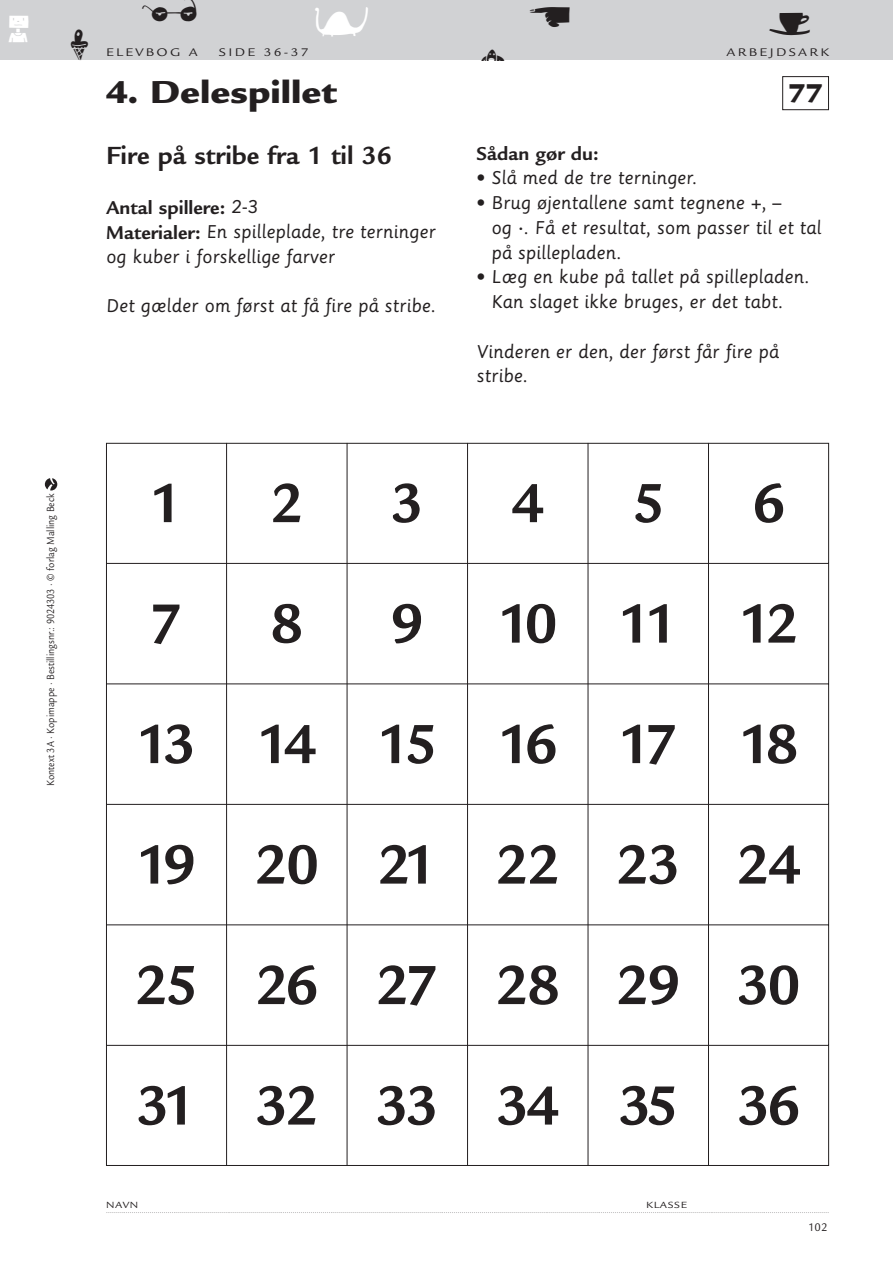
<style>
.page{position:relative;width:893px;height:1263px;background:#fff}
.page>*{position:absolute;margin:0;border:0;box-sizing:border-box;transform-origin:0 0}
.t1{font:700 60px/120.4px "Legacy Sans";letter-spacing:-.055em;color:#231f20}
.t2{font:45px "Blockhead Illust Unplugged";color:#231f20}
.t3{font:45px "Blockhead Illust Unplugged";color:#fff}
.t4{font:42px "Blockhead Illust Unplugged";color:#fff}
.t5{font:36px "Blockhead Illust Unplugged";color:#231f20}
.t6{font:900 34.5px "Legacy Sans";color:#231f20;scale:1.1 1}
.t7{font:900 28.05px "Legacy Sans";color:#231f20;scale:1.1 1}
.t8{font:700 27px "Legacy Sans";color:#231f20}
.t9{font:700 20.25px "Legacy Sans";color:#231f20}
.t10{font:18px/24.8px "Sassoon Primary";color:#231f20}
.t11{font:12px "Legacy Sans";letter-spacing:.16em;color:#231f20;scale:1.2 1}
.t12{font:12px "Legacy Sans";letter-spacing:.16em;color:#231f20}
.t13{font:11.25px "Legacy Sans";color:#231f20;scale:.85 1}
.t14{font:9.75px "Legacy Sans";letter-spacing:.055em;color:#231f20;scale:1.2 1}
.t15{font:6px "Legacy Sans";color:#231f20}
.s1{font-family:"Sassoon Primary";font-weight:400;font-size:18px}
.s2{font-family:"Legacy Sans";font-weight:700;font-size:20.25px}
</style>
<div class="page">
<div style="left:782px;top:76px;width:47px;height:34px;border:1px solid #231f20"></div>
<div style="left:0;top:1px;width:893px;height:59px;background:#d1d2d4"></div>
<svg style="left:45px;top:478px;width:12px;height:12px"></svg>
<svg style="left:106px;top:442px;width:724px;height:724px"></svg>
<hr style="left:226px;top:443px;width:1px;height:723px;background:#231f20">
<hr style="left:347px;top:443px;width:1px;height:723px;background:#231f20">
<hr style="left:467px;top:443px;width:1px;height:723px;background:#231f20">
<hr style="left:588px;top:443px;width:1px;height:723px;background:#231f20">
<hr style="left:708px;top:443px;width:1px;height:723px;background:#231f20">
<p class="t4" style="left:4px;top:4px;width:27px">K</p>
<p class="t2" style="left:68px;top:19px;width:23px">F</p>
<p class="t5" style="left:141px;top:-11px;width:60px">I</p>
<p class="t3" style="left:311px;top:-4px;width:62px">l</p>
<p class="t5" style="left:526px;top:-4px;width:48px">5</p>
<p class="t5" style="left:765px;top:2px;width:49px">t</p>
<p class="t11" style="left:106px;top:47px;width:78px">ELEVBOG A</p>
<p class="t11" style="left:219px;top:47px;width:76px">SIDE 36-37</p>
<p class="t11" style="left:726px;top:47px;width:87px">ARBEJDSARK</p>
<p class="t2" style="left:476px;top:39px;width:33px">b</p>
<p class="t6" style="left:106px;top:79px;width:211px">4. Delespillet</p>
<p class="t7" style="left:788px;top:83px;width:33px">77</p>
<p class="t8" style="left:106px;top:145px;width:287px">Fire på stribe fra 1 til 36</p>
<p class="t9" style="left:106px;top:200px;width:154px">Antal spillere: <span class="s1">2-3</span></p>
<p class="t10" style="left:106px;top:221px;width:331px"><span class="s2">Materialer:</span> En spilleplade, tre terninger og kuber i forskellige farver</p>
<p class="t10" style="left:106px;top:295px;width:331px">Det gælder om først at få fire på stribe.</p>
<p class="t9" style="left:477px;top:146px;width:124px">Sådan gør du:</p>
<p class="t10" style="left:477px;top:167px;width:223px">• Slå med de tre terninger.</p>
<p class="t10" style="left:491px;top:192px;width:332px;text-indent:-15px">• Brug øjentallene samt tegnene +, –<br>og ·. Få et resultat, som passer til et tal på spillepladen.</p>
<p class="t10" style="left:491px;top:266px;width:320px;text-indent:-15px">• Læg en kube på tallet på spillepladen.<br>Kan slaget ikke bruges, er det tabt.</p>
<p class="t10" style="left:477px;top:340px;width:304px">Vinderen er den, der først får fire på stribe.</p>
<p class="t13" style="left:46px;top:786px;width:345px;rotate:-90deg">Kontext 3A · Kopimappe · Bestillingsnr.: 9024303 · © forlag Malling Beck</p>
<p class="t1" style="left:135px;top:449px;width:65px">1<br>7<br>13<br>19<br>25<br>31</p>
<p class="t1" style="left:254px;top:449px;width:67px">2<br>8<br>14<br>20<br>26<br>32</p>
<p class="t1" style="left:376px;top:449px;width:65px">3<br>9<br>15<br>21<br>27<br>33</p>
<p class="t1" style="left:495px;top:449px;width:67px">4<br>10<br>16<br>22<br>28<br>34</p>
<p class="t1" style="left:616px;top:449px;width:67px">5<br>11<br>17<br>23<br>29<br>35</p>
<p class="t1" style="left:736px;top:449px;width:67px">6<br>12<br>18<br>24<br>30<br>36</p>
<p class="t14" style="left:106px;top:1201px;width:28px">NAVN</p>
<p class="t14" style="left:646px;top:1201px;width:36px">KLASSE</p>
<p class="t15" style="left:106px;top:1209px;width:725px">............................................................................................................................................................................................................................................................................................................................................................................</p>
<p class="t12" style="left:808px;top:1222px;width:21px">102</p>
</div>
